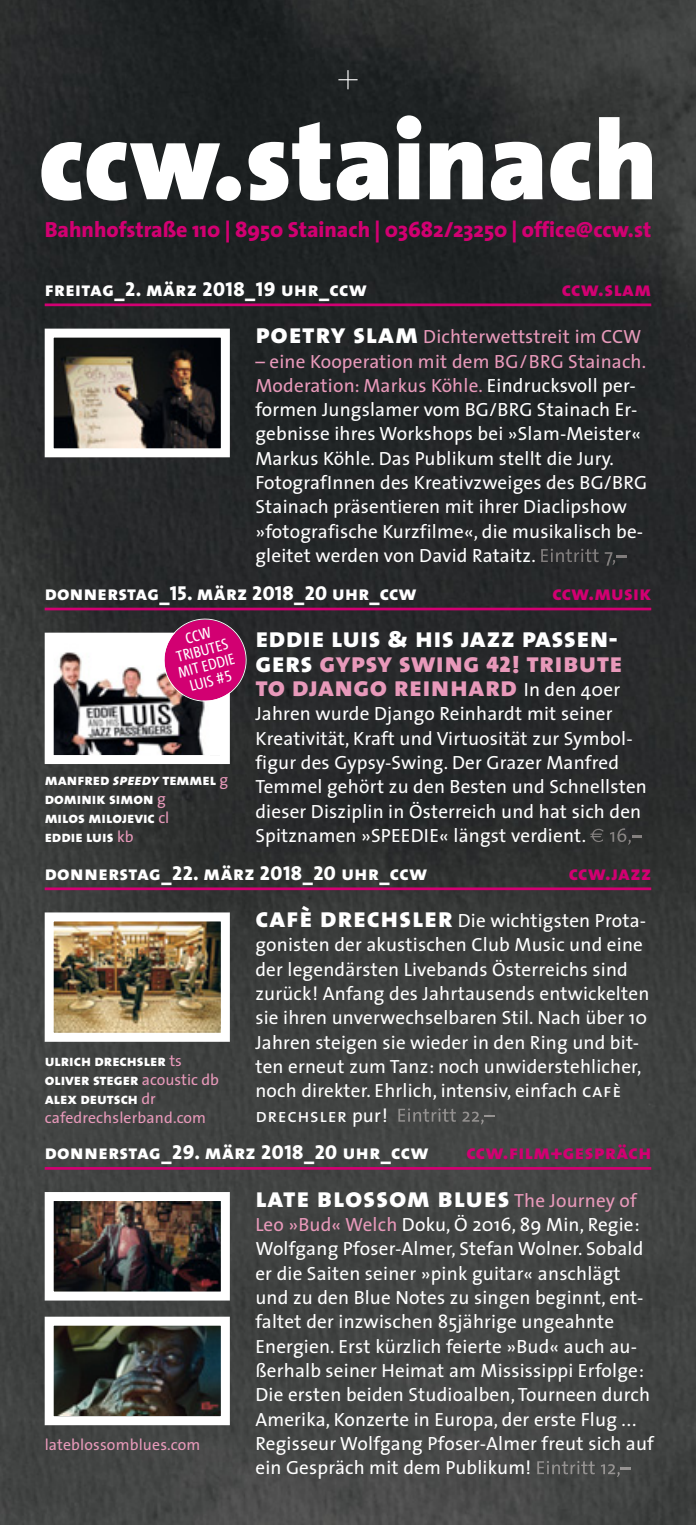
<style>
.page{position:relative;width:696px;height:1525px;background:#fff}
.page>*{position:absolute;margin:0;border:0;box-sizing:border-box;transform-origin:0 0}
.t1{font:900 112.5px "The Sans";color:#fff}
.t2{font:28.12px/24.3px "The Sans Extra Bold Caps";letter-spacing:.01em;color:#e899ba}
.t3{font:28.12px "The Sans Extra Bold Caps";letter-spacing:.025em;color:#fff}
.t4{font:800 22.05px "The Sans";color:#d20072}
.t5{font:20.25px "The Sans Extra Bold Caps";letter-spacing:.025em;color:#fff}
.t6{font:20.25px "The Sans Extra Bold Caps";letter-spacing:.025em;color:#d20072}
.t7{font:19.12px/24.3px "The Sans";letter-spacing:.01em;color:#fff}
.t8{font:19.12px "The Sans";letter-spacing:.01em;color:#e899ba}
.t9{font:19.12px "The Sans Caps";letter-spacing:.035em;color:#fff}
.t10{font:15.75px/18.9px "The Sans Extra Bold Caps";color:#fff}
.t11{font:15.75px "The Sans";letter-spacing:.01em;color:#e899ba}
.t12{font:15.75px/15.8px "The Sans Cd LF5";color:#fff;text-align:center}
.s1{font-family:"The Sans Extra Bold Caps";font-size:28.12px;color:#fff}
.s2{color:#e899ba}
.s3{font-style:italic}
.s4{font-family:"The Sans";color:#e899ba}
.s5{color:#fff}
.s6{font-family:"The Sans Black Caps";font-size:22.5px}
.s7{font-family:"The Sans";font-size:19.12px;color:#fff}
.s8{font-family:"The Sans Extra Bold Caps";font-size:28.12px}
.s9{font-family:"The Sans Caps"}
.s10{font-family:"The Sans"}
.s11{font-family:"The Sans";font-size:19.12px;color:#e899ba}
</style>
<div class="page">
<img style="left:0;top:0;width:695px;height:1524px">
<svg style="left:338px;top:70px;width:19px;height:19px"></svg>
<img style="left:541px;top:548px;width:74px;height:17px">
<svg style="left:616px;top:555px;width:9px;height:2px"></svg>
<hr style="left:45px;top:607px;width:606px;height:3px;background:#d20072">
<img style="left:589px;top:828px;width:14px;height:14px">
<img style="left:609px;top:828px;width:22px;height:16px">
<svg style="left:631px;top:835px;width:10px;height:2px"></svg>
<hr style="left:45px;top:887px;width:606px;height:3px;background:#d20072">
<img style="left:398px;top:1108px;width:86px;height:16px">
<img style="left:55px;top:922px;width:165px;height:109px">
<div style="left:45px;top:912px;width:185px;height:129px;border:9px solid #fff"></div>
<div style="left:54px;top:641px;width:167px;height:114px;background:#fff"></div>
<img style="left:55px;top:652px;width:150px;height:102px">
<img style="left:55px;top:338px;width:165px;height:109px">
<div style="left:45px;top:328px;width:185px;height:129px;border:9px solid #fff"></div>
<hr style="left:45px;top:303px;width:606px;height:3px;background:#d20072">
<svg style="left:159px;top:614px;width:92px;height:92px;background:#a9286d"></svg>
<hr style="left:45px;top:1167px;width:606px;height:2px;background:#d20072">
<img style="left:537px;top:1460px;width:83px;height:16px">
<svg style="left:620px;top:1467px;width:10px;height:2px"></svg>
<img style="left:55px;top:1202px;width:165px;height:88px">
<div style="left:45px;top:1192px;width:185px;height:108px;border:9px solid #fff"></div>
<img style="left:55px;top:1326px;width:165px;height:89px">
<div style="left:45px;top:1316px;width:185px;height:109px;border:9px solid #fff"></div>
<h1 class="t1" style="left:39px;top:66px;width:619px">ccw.stainach</h1>
<p class="t4" style="left:45px;top:219px;width:607px">Bahnhofstraße 110 | 8950 Stainach | 03682/23250 | office@ccw.st</p>
<p class="t5" style="left:45px;top:277px;width:323px">freitag_2. märz 2018_19 uhr_ccw</p>
<p class="t6" style="left:561px;top:277px;width:91px">ccw.slam</p>
<p class="t8" style="left:255px;top:329px;width:387px"><span class="s1">poetry slam</span> Dichterwettstreit im CCW</p>
<p class="t7" style="left:255px;top:351px;width:393px"><span class="s2">– eine Kooperation mit dem BG/BRG Stainach.<br>Moderation: Markus Köhle.</span> Eindrucksvoll per&shy;formen Jungslamer vom BG/BRG Stainach Er&shy;gebnisse ihres Workshops bei »Slam-Meister« Markus Köhle. Das Publikum stellt die Jury.<br>FotografInnen des Kreativzweiges des BG/BRG Stainach präsentieren mit ihrer Diaclipshow »fotografische Kurzfilme«, die musikalisch be&shy;gleitet werden von David Rataitz.</p>
<p class="t5" style="left:45px;top:581px;width:373px">donnerstag_15. märz 2018_20 uhr_ccw</p>
<p class="t6" style="left:552px;top:581px;width:100px">ccw.musik</p>
<p class="t12" style="left:168px;top:635px;width:59px;rotate:-15deg">CCW<br>TRIBUTES<br>MIT EDDIE<br>LUIS #5</p>
<p class="t10" style="left:45px;top:770px;width:185px">manfred <span class="s3">speedy</span> temmel <span class="s4">g </span>dominik simon <span class="s4">g<br></span>milos milojevic <span class="s4">cl<br></span>eddie luis <span class="s4">kb</span></p>
<h2 class="t2" style="left:255px;top:625px;width:368px"><span class="s5">eddie luis &amp; his jazz passen&shy;gers</span> gypsy swing <span class="s6">42</span>! tribute to django reinhard <span class="s7">In den 40er</span></h2>
<p class="t7" style="left:255px;top:703px;width:393px">Jahren wurde Django Reinhardt mit seiner Kreativität, Kraft und Virtuosität zur Symbol - figur des Gypsy-Swing. Der Grazer Manfred Temmel gehört zu den Besten und Schnellsten dieser Disziplin in Österreich und hat sich den Spitznamen »SPEEDIE« längst verdient.</p>
<p class="t5" style="left:45px;top:861px;width:383px">donnerstag_22. märz 2018_20 uhr_ccw</p>
<p class="t6" style="left:568px;top:861px;width:84px">ccw.jazz</p>
<p class="t10" style="left:45px;top:1051px;width:176px">ulrich drechsler <span class="s4">ts </span>oliver steger <span class="s4">acoustic db </span>alex deutsch <span class="s4">dr</span></p>
<p class="t11" style="left:45px;top:1111px;width:163px">cafedrechslerband.com</p>
<p class="t7" style="left:255px;top:910px;width:395px"><span class="s8">cafè drechsler</span> Die wichtigsten Prota&shy;gonisten der akustischen Club Music und eine der legendärsten Livebands Österreichs sind zurück! Anfang des Jahrtausends entwickelten sie ihren unverwechselbaren Stil. Nach über 10<br>Jahren steigen sie wieder in den Ring und bit&shy;ten erneut zum Tanz: noch unwiderstehlicher, noch direkter. Ehrlich, intensiv, einfach <span class="s9">cafè</span></p>
<p class="t9" style="left:255px;top:1103px;width:134px">drechsler <span class="s10">pur!</span></p>
<p class="t5" style="left:45px;top:1140px;width:385px">donnerstag_29. märz 2018_20 uhr_ccw</p>
<p class="t6" style="left:466px;top:1140px;width:186px">ccw.film+gespräch</p>
<p class="t11" style="left:45px;top:1438px;width:157px">lateblossomblues.com</p>
<h2 class="t3" style="left:255px;top:1180px;width:383px">late blossom blues <span class="s11">The Journey of</span></h2>
<p class="t7" style="left:255px;top:1214px;width:400px"><span class="s2">Leo »Bud« Welch</span> Doku, Ö 2016, 89 Min, Regie:<br>Wolfgang Pfoser-Almer, Stefan Wolner. Sobald er die Saiten seiner »pink guitar« anschlägt und zu den Blue Notes zu singen beginnt, ent&shy;faltet der inzwischen 85jährige ungeahnte Ener gien. Erst kürzlich feierte »Bud« auch au&shy;ßerhalb seiner Heimat am Mississippi Erfolge:<br>Die ersten beiden Studioalben, Tourneen durch Amerika, Konzerte in Europa, der erste Flug ...<br>Regisseur Wolfgang Pfoser-Almer freut sich auf ein Gespräch mit dem Publikum!</p>
</div>
